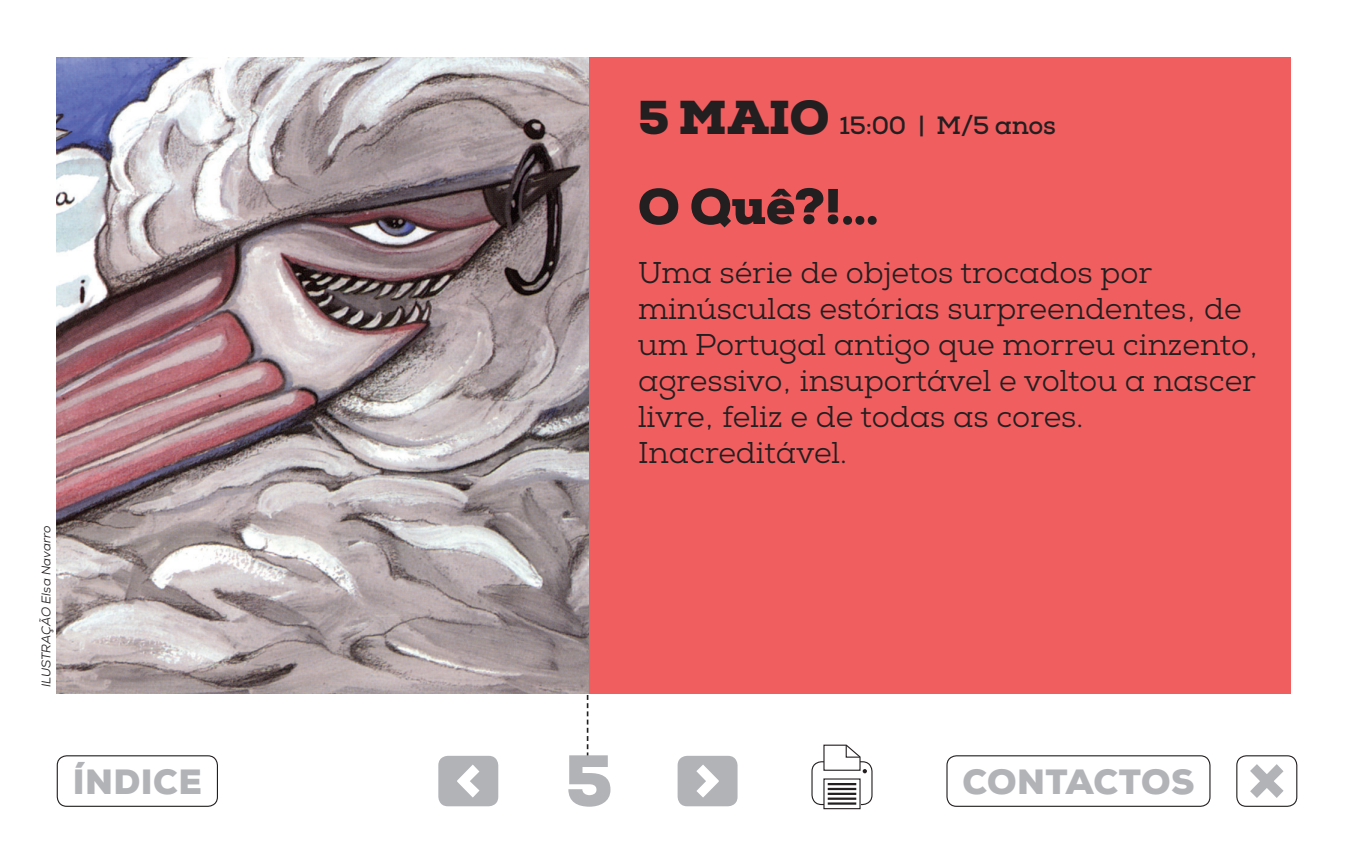
<style>
.page{position:relative;width:1347px;height:851px;background:#fff}
.page>*{position:absolute;margin:0;border:0;box-sizing:border-box;transform-origin:0 0}
.t1{font:900 72.5px "Nexa Slab";color:#b2b3b7}
.t2{font:900 50px "Nexa Slab";color:#231f20}
.t3{font:900 35px "Nexa";letter-spacing:.015em;color:#b2b3b7}
.t4{font:30px/36px "Nexa Slab";color:#231f20}
.t5{font:700 25px "Nexa Slab";letter-spacing:-.01em;color:#231f20}
.t6{font:italic 12.5px "Nexa";letter-spacing:-.005em;color:#231f20}
.s1{font-weight:900;font-size:47.5px}
</style>
<div class="page">
<img style="left:57px;top:57px;width:532px;height:636px">
<div style="left:589px;top:57px;width:701px;height:636px;background:#f05e60"></div>
<svg style="left:587px;top:695px;width:1px;height:62px"></svg>
<div style="left:811px;top:761px;width:61px;height:44px;border:1px solid #231f20;border-radius:10px"></div>
<svg style="left:825px;top:783px;width:33px;height:22px"></svg>
<div style="left:823px;top:778px;width:37px;height:31px;border:1px solid #231f20"></div>
<svg style="left:823px;top:744px;width:44px;height:29px"></svg>
<hr style="left:829px;top:782px;width:26px;height:3px;background:#231f20">
<hr style="left:829px;top:792px;width:26px;height:2px;background:#231f20">
<hr style="left:829px;top:787px;width:26px;height:3px;background:#231f20">
<hr style="left:829px;top:797px;width:26px;height:2px;background:#231f20">
<hr style="left:829px;top:802px;width:26px;height:2px;background:#231f20">
<div style="left:677px;top:755px;width:60px;height:51px;background:#b2b3b7;border-radius:10px"></div>
<svg style="left:696px;top:765px;width:23px;height:32px"></svg>
<div style="left:946px;top:755px;width:264px;height:51px;border:1px solid #231f20;border-radius:10px"></div>
<div style="left:57px;top:755px;width:161px;height:51px;border:1px solid #231f20;border-radius:10px"></div>
<svg style="left:1250px;top:764px;width:33px;height:33px"></svg>
<div style="left:1236px;top:755px;width:61px;height:51px;border:1px solid #231f20;border-radius:10px"></div>
<div style="left:438px;top:755px;width:60px;height:51px;background:#b2b3b7;border-radius:10px"></div>
<svg style="left:457px;top:764px;width:22px;height:33px"></svg>
<p class="t6" style="left:38px;top:687px;width:163px;rotate:-90deg">ILUSTRAÇÃO Elsa Navarro</p>
<p class="t5" style="left:638px;top:110px;width:419px"><span class="s1">5 MAIO</span> 15:00 | M/5 anos</p>
<p class="t2" style="left:638px;top:175px;width:242px">O Quê?!...</p>
<p class="t4" style="left:638px;top:255px;width:622px">Uma série de objetos trocados por minúsculas estórias surpreendentes, de um Portugal antigo que morreu cinzento, agressivo, insuportável e voltou a nascer livre, feliz e de todas as cores.</p>
<p class="t4" style="left:638px;top:435px;width:210px">Inacreditável.</p>
<p class="t1" style="left:565px;top:734px;width:49px">5</p>
<p class="t3" style="left:73px;top:759px;width:131px">ÍNDICE</p>
<p class="t3" style="left:962px;top:759px;width:233px">CONTACTOS</p>
</div>
